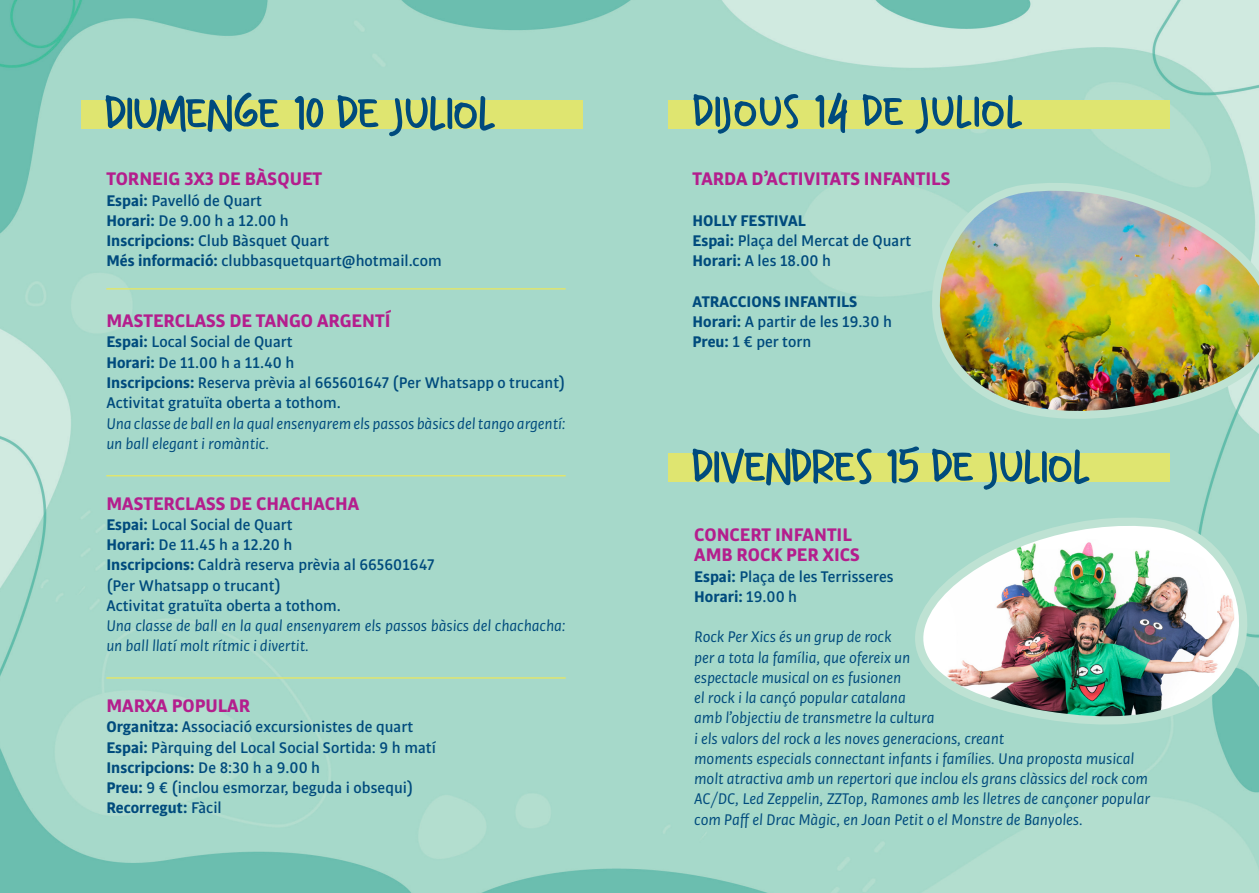
<style>
.page{position:relative;width:1259px;height:893px;background:#fff}
.page>*{position:absolute;margin:0;border:0;box-sizing:border-box;transform-origin:0 0}
.t1{font:700 19.5px "Bulo";color:#b41e8d}
.t2{font:500 16.5px "Bulo";color:#004b7d}
.t3{font:italic 16.5px/20.2px "Bulo";color:#004b7d}
.t4{font:700 16.5px "Bulo";color:#004b7d}
.s1{font-weight:700}
.s2{font-weight:500}
</style>
<div class="page">
<img style="left:0;top:0;width:1259px;height:893px">
<div style="left:81px;top:100px;width:502px;height:29px;background:#dfe570"></div>
<div style="left:668px;top:453px;width:501px;height:29px;background:#dfe570"></div>
<div style="left:668px;top:100px;width:501px;height:29px;background:#dfe570"></div>
<svg style="left:105px;top:92px;width:390px;height:46px"></svg>
<svg style="left:692px;top:446px;width:397px;height:45px"></svg>
<img style="left:773px;top:502px;width:486px;height:255px">
<img style="left:870px;top:164px;width:389px;height:293px">
<hr style="left:106px;top:475px;width:460px;height:1px;background:#dfe570">
<hr style="left:106px;top:288px;width:460px;height:2px;background:#dfe570">
<hr style="left:106px;top:677px;width:460px;height:2px;background:#dfe570">
<svg style="left:693px;top:93px;width:329px;height:42px"></svg>
<p class="t1" style="left:106px;top:166px;width:217px">TORNEIG 3X3 DE BÀSQUET</p>
<p class="t2" style="left:106px;top:190px;width:157px"><span class="s1">Espai:</span> Pavelló de Quart</p>
<p class="t2" style="left:106px;top:210px;width:184px"><span class="s1">Horari:</span> De 9.00 h a 12.00 h</p>
<p class="t2" style="left:106px;top:230px;width:225px"><span class="s1">Inscripcions:</span> Club Bàsquet Quart</p>
<p class="t2" style="left:106px;top:251px;width:337px"><span class="s1">Més informació:</span> clubbasquetquart@hotmail.com</p>
<p class="t1" style="left:106px;top:308px;width:286px">MASTERCLASS DE TANGO ARGENTÍ</p>
<p class="t2" style="left:106px;top:332px;width:188px"><span class="s1">Espai:</span> Local Social de Quart</p>
<p class="t2" style="left:106px;top:352px;width:190px"><span class="s1">Horari:</span> De 11.00 h a 11.40 h</p>
<p class="t2" style="left:106px;top:372px;width:460px"><span class="s1">Inscripcions:</span> Reserva prèvia al 665601647 (Per Whatsapp o trucant)</p>
<p class="t2" style="left:106px;top:392px;width:236px">Activitat gratuïta oberta a tothom.</p>
<p class="t3" style="left:106px;top:413px;width:461px">Una classe de ball en la qual ensenyarem els passos bàsics del tango argentí: un ball elegant i romàntic.</p>
<p class="t1" style="left:106px;top:490px;width:254px">MASTERCLASS DE CHACHACHA</p>
<p class="t2" style="left:106px;top:514px;width:188px"><span class="s1">Espai:</span> Local Social de Quart</p>
<p class="t2" style="left:106px;top:534px;width:188px"><span class="s1">Horari:</span> De 11.45 h a 12.20 h</p>
<p class="t2" style="left:106px;top:554px;width:330px"><span class="s1">Inscripcions:</span> Caldrà reserva prèvia al 665601647</p>
<p class="t2" style="left:106px;top:575px;width:176px">(Per Whatsapp o trucant)</p>
<p class="t2" style="left:106px;top:595px;width:236px">Activitat gratuïta oberta a tothom.</p>
<p class="t3" style="left:106px;top:615px;width:461px">Una classe de ball en la qual ensenyarem els passos bàsics del chachacha: un ball llatí molt rítmic i divertit.</p>
<p class="t1" style="left:106px;top:693px;width:145px">MARXA POPULAR</p>
<p class="t2" style="left:106px;top:716px;width:308px"><span class="s1">Organitza:</span> Associació excursionistes de quart</p>
<p class="t2" style="left:106px;top:737px;width:331px"><span class="s1">Espai:</span> Pàrquing del Local Social Sortida: 9 h matí</p>
<p class="t4" style="left:106px;top:757px;width:215px">Inscripcions: <span class="s2">De 8:30 h a 9.00 h</span></p>
<p class="t2" style="left:106px;top:777px;width:308px"><span class="s1">Preu:</span> 9 € (inclou esmorzar, beguda i obsequi)</p>
<p class="t4" style="left:106px;top:797px;width:117px">Recorregut: <span class="s2">Fàcil</span></p>
<p class="t1" style="left:692px;top:166px;width:259px">TARDA D’ACTIVITATS INFANTILS</p>
<p class="t4" style="left:692px;top:210px;width:115px">HOLLY FESTIVAL</p>
<p class="t2" style="left:692px;top:230px;width:220px"><span class="s1">Espai:</span> Plaça del Mercat de Quart</p>
<p class="t2" style="left:692px;top:251px;width:140px"><span class="s1">Horari:</span> A les 18.00 h</p>
<p class="t4" style="left:692px;top:291px;width:166px">ATRACCIONS INFANTILS</p>
<p class="t2" style="left:692px;top:311px;width:201px"><span class="s1">Horari:</span> A partir de les 19.30 h</p>
<p class="t2" style="left:692px;top:332px;width:120px"><span class="s1">Preu:</span> 1 € per torn</p>
<p class="t1" style="left:694px;top:522px;width:159px">CONCERT INFANTIL</p>
<p class="t1" style="left:694px;top:542px;width:167px">AMB ROCK PER XICS</p>
<p class="t2" style="left:694px;top:566px;width:201px"><span class="s1">Espai:</span> Plaça de les Terrisseres</p>
<p class="t4" style="left:694px;top:586px;width:105px">Horari: <span class="s2">19.00 h</span></p>
<p class="t3" style="left:694px;top:626px;width:457px">Rock Per Xics és un grup de rock<br>per a tota la família, que ofereix un<br>espectacle musical on es fusionen<br>el rock i la cançó popular catalana<br>amb l’objectiu de transmetre la cultura<br>i els valors del rock a les noves generacions, creant<br>moments especials connectant infants i famílies. Una proposta musical molt atractiva amb un repertori que inclou els grans clàssics del rock com AC/DC, Led Zeppelin, ZZTop, Ramones amb les lletres de cançoner popular com Paff el Drac Màgic, en Joan Petit o el Monstre de Banyoles.</p>
</div>
